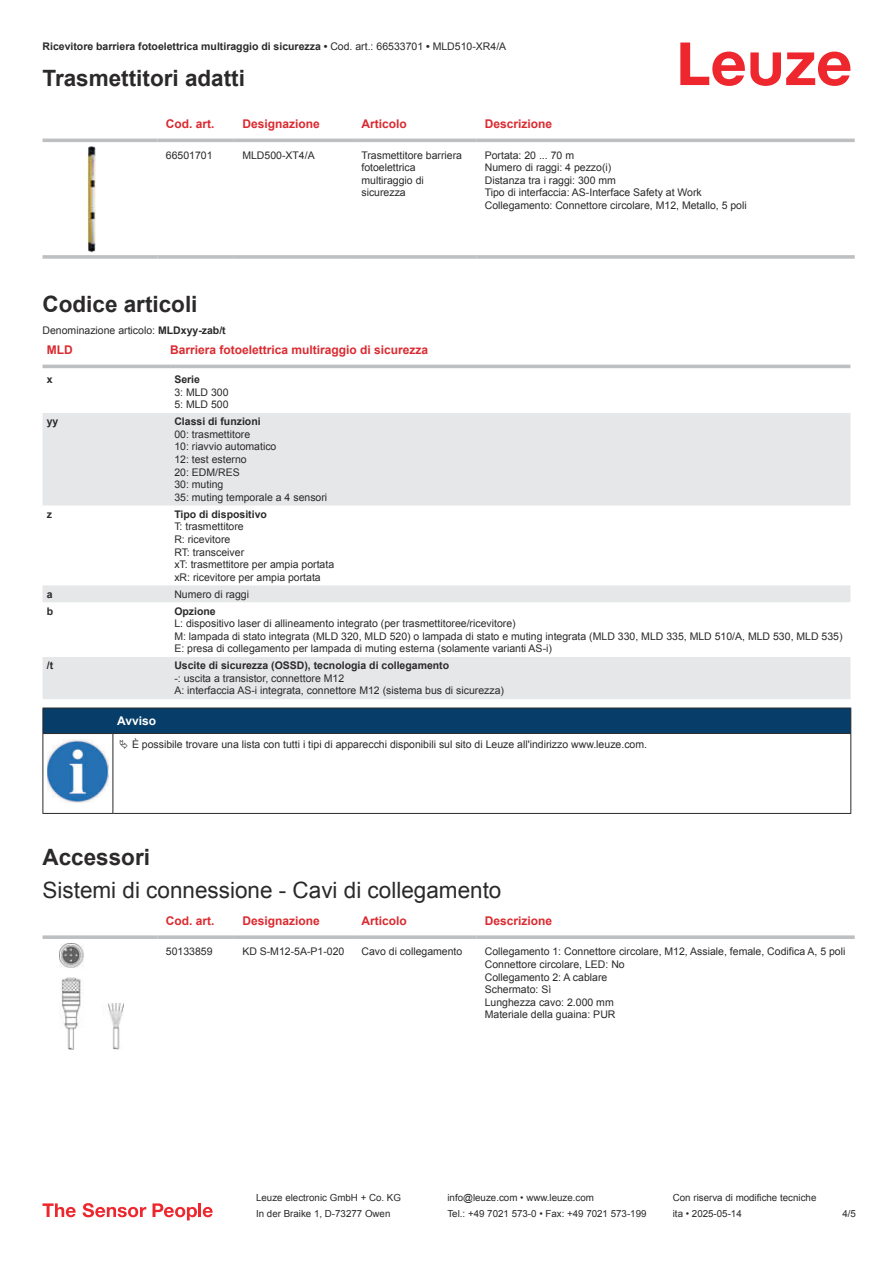
<style>
.page{position:relative;width:893px;height:1263px;background:#fff}
.page>*{position:absolute;margin:0;border:0;box-sizing:border-box;transform-origin:0 0}
.t1{font:700 22.5px "Arial";color:#2b292a}
.t2{font:22.5px "Arial";color:#2b292a}
.t3{font:700 12px "Arial";color:#db2a30}
.t4{font:700 12px "Arial";color:#fff}
.t5{font:10.5px/12.6px "Arial";color:#2b292a}
.t6{font:700 10.5px "Arial";color:#2b292a}
.t7{font:9.75px "Arial";color:#2b292a}
.s1{font-weight:400}
.s2{font-weight:700}
</style>
<div class="page">
<svg style="left:680px;top:43px;width:170px;height:43px"></svg>
<svg style="left:43px;top:138px;width:812px;height:1px"></svg>
<hr style="left:43px;top:139px;width:114px;height:3px;background:#bdbfc1">
<hr style="left:157px;top:139px;width:77px;height:3px;background:#bdbfc1">
<hr style="left:234px;top:139px;width:119px;height:3px;background:#bdbfc1">
<hr style="left:353px;top:139px;width:123px;height:3px;background:#bdbfc1">
<hr style="left:476px;top:139px;width:379px;height:3px;background:#bdbfc1">
<svg style="left:43px;top:255px;width:114px;height:4px"></svg>
<hr style="left:157px;top:255px;width:77px;height:4px;background:#c7c8ca">
<hr style="left:234px;top:255px;width:119px;height:4px;background:#bdbfc1">
<svg style="left:353px;top:255px;width:123px;height:4px"></svg>
<hr style="left:476px;top:255px;width:379px;height:4px;background:#c7c8ca">
<img style="left:87px;top:146px;width:9px;height:107px">
<div style="left:43px;top:364px;width:807px;height:5px;background:#ebecec"></div>
<svg style="left:43px;top:413px;width:807px;height:286px;fill:#e6e7e9"></svg>
<hr style="left:43px;top:365px;width:127px;height:3px;background:#bdbfc1">
<hr style="left:170px;top:365px;width:680px;height:3px;background:#bdbfc1">
<svg style="left:43px;top:935px;width:114px;height:4px"></svg>
<svg style="left:157px;top:935px;width:77px;height:4px"></svg>
<svg style="left:234px;top:935px;width:119px;height:4px"></svg>
<svg style="left:353px;top:935px;width:123px;height:4px"></svg>
<svg style="left:476px;top:935px;width:379px;height:4px;background:#c3c5c7"></svg>
<img style="left:59px;top:943px;width:65px;height:106px">
<svg style="left:43px;top:1203px;width:33px;height:14px"></svg>
<svg style="left:83px;top:1203px;width:63px;height:14px"></svg>
<svg style="left:153px;top:1203px;width:44px;height:17px"></svg>
<hr style="left:198px;top:1203px;width:3px;height:14px;background:#ed272d">
<svg style="left:203px;top:1207px;width:10px;height:10px"></svg>
<svg style="left:44px;top:734px;width:806px;height:79px"></svg>
<hr style="left:43px;top:733px;width:70px;height:1px;background:#2b292a">
<div style="left:43px;top:708px;width:808px;height:25px;background:#063d69"></div>
<hr style="left:113px;top:733px;width:738px;height:1px;background:#2b292a">
<hr style="left:43px;top:734px;width:1px;height:75px;background:#2b292a">
<hr style="left:113px;top:734px;width:1px;height:75px;background:#2b292a">
<hr style="left:850px;top:734px;width:1px;height:75px;background:#2b292a">
<hr style="left:43px;top:813px;width:70px;height:1px;background:#2b292a">
<hr style="left:113px;top:813px;width:738px;height:1px;background:#2b292a">
<img style="left:47px;top:740px;width:61px;height:63px">
<div style="left:115px;top:734px;width:734px;height:21px;background:#fff"></div>
<p class="t6" style="left:43px;top:43px;width:465px">Ricevitore barriera fotoelettrica multiraggio di sicurezza • <span class="s1">Cod. art.: 66533701</span> • <span class="s1">MLD510-XR4/A</span></p>
<h1 class="t1" style="left:43px;top:70px;width:204px">Trasmettitori adatti</h1>
<p class="t3" style="left:166px;top:119px;width:50px">Cod. art.</p>
<p class="t3" style="left:242px;top:119px;width:79px">Designazione</p>
<p class="t3" style="left:361px;top:119px;width:47px">Articolo</p>
<p class="t3" style="left:485px;top:119px;width:69px">Descrizione</p>
<p class="t5" style="left:166px;top:150px;width:48px">66501701</p>
<p class="t5" style="left:242px;top:150px;width:74px">MLD500-XT4/A</p>
<p class="t5" style="left:361px;top:150px;width:102px">Trasmettitore barriera fotoelettrica multiraggio di sicurezza</p>
<p class="t5" style="left:485px;top:150px;width:264px">Portata: 20 ... 70 m<br>Numero di raggi: 4 pezzo(i)<br>Distanza tra i raggi: 300 mm<br>Tipo di interfaccia: AS-Interface Safety at Work Collegamento: Connettore circolare, M12, Metallo, 5 poli</p>
<h1 class="t1" style="left:43px;top:295px;width:157px">Codice articoli</h1>
<p class="t5" style="left:43px;top:325px;width:185px">Denominazione articolo: <span class="s2">MLDxyy-zab/t</span></p>
<p class="t3" style="left:47px;top:345px;width:27px">MLD</p>
<p class="t3" style="left:170px;top:345px;width:260px">Barriera fotoelettrica multiraggio di sicurezza</p>
<p class="t6" style="left:47px;top:375px;width:7px">x</p>
<p class="t6" style="left:174px;top:375px;width:27px">Serie</p>
<p class="t5" style="left:174px;top:387px;width:56px">3: MLD 300<br>5: MLD 500</p>
<p class="t6" style="left:47px;top:418px;width:13px">yy</p>
<p class="t6" style="left:174px;top:418px;width:88px">Classi di funzioni</p>
<p class="t5" style="left:174px;top:429px;width:154px">00: trasmettitore<br>10: riavvio automatico<br>12: test esterno<br>20: EDM/RES<br>30: muting<br>35: muting temporale a 4 sensori</p>
<p class="t6" style="left:47px;top:510px;width:7px">z</p>
<p class="t6" style="left:174px;top:510px;width:94px">Tipo di dispositivo</p>
<p class="t5" style="left:174px;top:521px;width:161px">T: trasmettitore<br>R: ricevitore<br>RT: transceiver<br>xT: trasmettitore per ampia portata xR: ricevitore per ampia portata</p>
<p class="t6" style="left:47px;top:590px;width:7px">a</p>
<p class="t5" style="left:174px;top:589px;width:76px">Numero di raggi</p>
<p class="t6" style="left:47px;top:607px;width:8px">b</p>
<p class="t6" style="left:174px;top:607px;width:43px">Opzione</p>
<p class="t5" style="left:174px;top:618px;width:670px">L: dispositivo laser di allineamento integrato (per trasmettitoree/ricevitore)<br>M: lampada di stato integrata (MLD 320, MLD 520) o lampada di stato e muting integrata (MLD 330, MLD 335, MLD 510/A, MLD 530, MLD 535)<br>E: presa di collegamento per lampada di muting esterna (solamente varianti AS-i)</p>
<p class="t6" style="left:47px;top:661px;width:8px">/t</p>
<p class="t6" style="left:174px;top:661px;width:276px">Uscite di sicurezza (OSSD), tecnologia di collegamento</p>
<p class="t5" style="left:174px;top:673px;width:331px">-: uscita a transistor, connettore M12<br>A: interfaccia AS-i integrata, connettore M12 (sistema bus di sicurezza)</p>
<p class="t4" style="left:117px;top:716px;width:40px">Avviso</p>
<p class="t5" style="left:132px;top:739px;width:517px">È possibile trovare una lista con tutti i tipi di apparecchi disponibili sul sito di Leuze all'indirizzo www.leuze.com.</p>
<h1 class="t1" style="left:43px;top:848px;width:109px">Accessori</h1>
<h1 class="t2" style="left:43px;top:882px;width:460px">Sistemi di connessione - Cavi di collegamento</h1>
<p class="t3" style="left:166px;top:916px;width:50px">Cod. art.</p>
<p class="t3" style="left:242px;top:916px;width:79px">Designazione</p>
<p class="t3" style="left:361px;top:916px;width:47px">Articolo</p>
<p class="t3" style="left:485px;top:916px;width:69px">Descrizione</p>
<p class="t5" style="left:166px;top:946px;width:48px">50133859</p>
<p class="t5" style="left:242px;top:946px;width:104px">KD S-M12-5A-P1- 020</p>
<p class="t5" style="left:361px;top:946px;width:102px">Cavo di collegamento</p>
<p class="t5" style="left:485px;top:946px;width:362px">Collegamento 1: Connettore circolare, M12, Assiale, female, Codifica A, 5 poli Connettore circolare, LED: No<br>Collegamento 2: A cablare<br>Schermato: Sì<br>Lunghezza cavo: 2.000 mm<br>Materiale della guaina: PUR</p>
<p class="t7" style="left:256px;top:1194px;width:146px">Leuze electronic GmbH + Co. KG</p>
<p class="t7" style="left:447px;top:1194px;width:148px">info@leuze.com • www.leuze.com</p>
<p class="t7" style="left:673px;top:1194px;width:145px">Con riserva di modifiche tecniche</p>
<p class="t7" style="left:256px;top:1210px;width:136px">In der Braike 1, D-73277 Owen</p>
<p class="t7" style="left:447px;top:1210px;width:201px">Tel.: +49 7021 573-0 • Fax: +49 7021 573-199</p>
<p class="t7" style="left:673px;top:1210px;width:70px">ita • 2025-05-14</p>
<p class="t7" style="left:842px;top:1210px;width:15px">4 /5</p>
</div>
